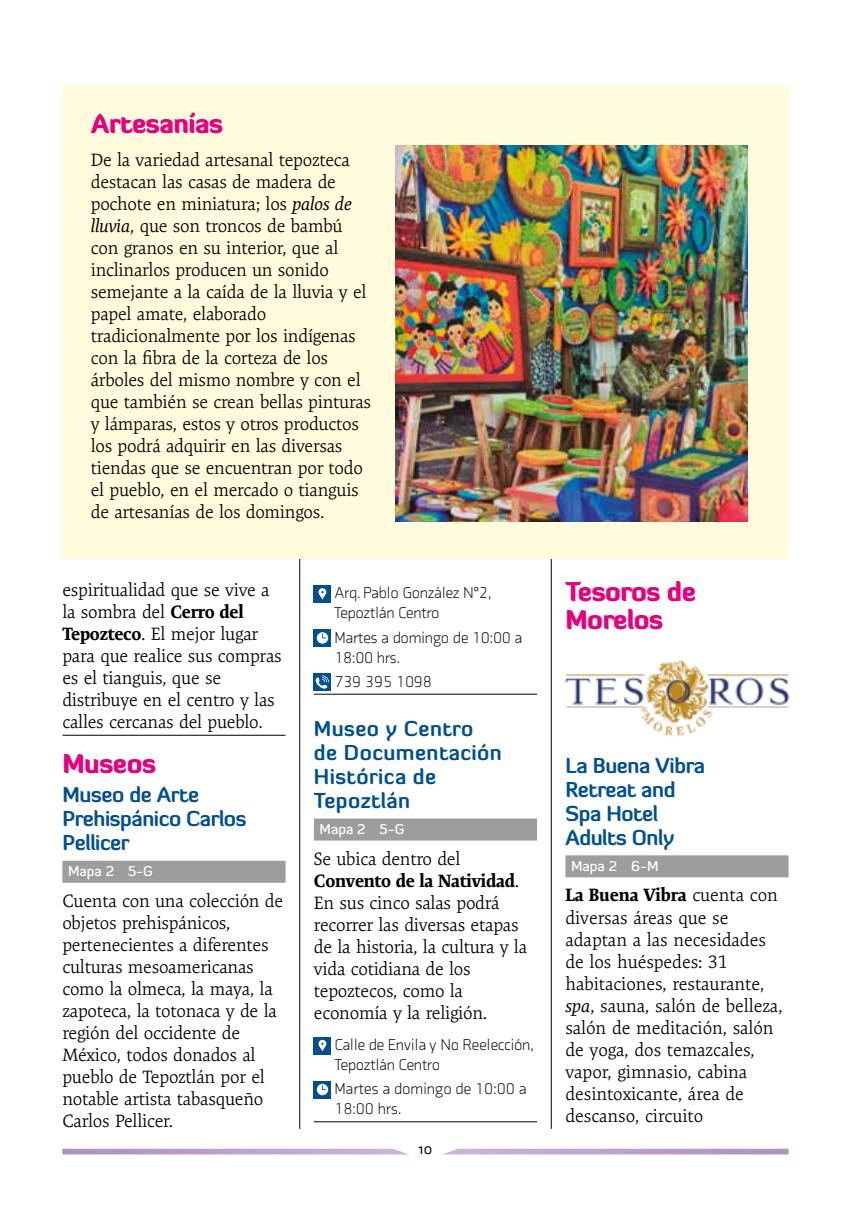
<style>
.page{position:relative;width:851px;height:1231px;background:#fff}
.page>*{position:absolute;margin:0;border:0;box-sizing:border-box;transform-origin:0 0}
.t1{font:900 26px/28px "Diavlo";letter-spacing:-.02em;color:#e6007d}
.t2{font:700 21px/24px "Diavlo";letter-spacing:-.02em;color:#004f91}
.t3{font:700 21px/24px "Diavlo";letter-spacing:.02em;color:#004f91}
.t4{font:300 18px/22px "Expo Serif Pro";letter-spacing:-.02em;color:#000}
.t5{font:300 16px/20px "Axia";letter-spacing:-.025em;color:#000}
.t6{font:16px "Axia";color:#000}
.t7{font:500 14px "Diavlo";color:#fff}
.s1{font-weight:400;font-style:italic}
.s2{font-weight:700}
</style>
<div class="page">
<hr style="left:299px;top:85px;width:1px;height:1043px;background:#000">
<hr style="left:551px;top:85px;width:1px;height:1043px;background:#000">
<svg style="left:444px;top:1148px;width:344px;height:6px"></svg>
<svg style="left:62px;top:1148px;width:345px;height:6px"></svg>
<hr style="left:62px;top:734px;width:223px;height:1px;background:#000">
<div style="left:62px;top:860px;width:223px;height:22px;background:#9d9d9c"></div>
<hr style="left:314px;top:693px;width:223px;height:1px;background:#000">
<div style="left:314px;top:818px;width:223px;height:22px;background:#9d9d9c"></div>
<hr style="left:314px;top:1121px;width:223px;height:1px;background:#000">
<div style="left:314px;top:585px;width:17px;height:17px;background:#004f91"></div>
<svg style="left:318px;top:588px;width:8px;height:11px"></svg>
<div style="left:314px;top:629px;width:17px;height:17px;background:#004f91"></div>
<svg style="left:317px;top:632px;width:11px;height:11px"></svg>
<div style="left:314px;top:673px;width:17px;height:17px;background:#004f91"></div>
<svg style="left:315px;top:675px;width:14px;height:13px"></svg>
<div style="left:314px;top:1036px;width:17px;height:17px;background:#004f91"></div>
<svg style="left:318px;top:1039px;width:8px;height:12px"></svg>
<div style="left:314px;top:1080px;width:17px;height:17px;background:#004f91"></div>
<svg style="left:317px;top:1083px;width:11px;height:12px"></svg>
<div style="left:565px;top:855px;width:223px;height:22px;background:#9d9d9c"></div>
<img style="left:564px;top:660px;width:225px;height:77px">
<div style="left:62px;top:85px;width:726px;height:473px;background:#fffbdc"></div>
<img style="left:395px;top:145px;width:352px;height:376px">
<h1 class="t1" style="left:91px;top:109px;width:134px">Artesanías</h1>
<p class="t4" style="left:91px;top:149px;width:282px">De la variedad artesanal tepozteca destacan las casas de madera de pochote en miniatura; los <span class="s1">palos de lluvia</span>, que son troncos de bambú con granos en su interior, que al inclinarlos producen un sonido semejante a la caída de la lluvia y el papel amate, elaborado tradicionalmente por los indígenas con la fibra de la corteza de los árboles del mismo nombre y con el que también se crean bellas pinturas y lámparas, estos y otros productos los podrá adquirir en las diversas tiendas que se encuentran por todo el pueblo, en el mercado o tianguis de artesanías de los domingos.</p>
<p class="t4" style="left:62px;top:578px;width:221px">espiritualidad que se vive a la sombra del <span class="s2">Cerro del<br>Tepozteco</span>. El mejor lugar para que realice sus compras es el tianguis, que se distribuye en el centro y las calles cercanas del pueblo.</p>
<h1 class="t1" style="left:62px;top:748px;width:95px">Museos</h1>
<p class="t2" style="left:62px;top:782px;width:186px">Museo de Arte<br>Prehispánico Carlos<br>Pellicer</p>
<p class="t7" style="left:68px;top:862px;width:86px">Mapa 2 5-G</p>
<p class="t4" style="left:62px;top:889px;width:222px">Cuenta con una colección de objetos prehispánicos, pertenecientes a diferentes culturas mesoamericanas como la olmeca, la maya, la zapoteca, la totonaca y de la región del occidente de<br>México, todos donados al pueblo de Tepoztlán por el notable artista tabasqueño<br>Carlos Pellicer.</p>
<p class="t5" style="left:334px;top:583px;width:159px">Arq. Pablo González N°2,<br>Tepoztlán Centro</p>
<p class="t5" style="left:334px;top:627px;width:189px">Martes a domingo de 10:00 a<br>18:00 hrs.</p>
<p class="t5" style="left:334px;top:671px;width:99px">739 395 1098</p>
<p class="t3" style="left:314px;top:716px;width:189px">Museo y Centro<br>de Documentación<br>Histórica de<br>Tepoztlán</p>
<p class="t7" style="left:319px;top:820px;width:86px">Mapa 2 5-G</p>
<p class="t4" style="left:314px;top:847px;width:215px">Se ubica dentro del<br><span class="s2">Convento de la Natividad</span>.<br>En sus cinco salas podrá recorrer las diversas etapas de la historia, la cultura y la vida cotidiana de los tepoztecos, como la economía y la religión.</p>
<p class="t5" style="left:334px;top:1034px;width:201px">Calle de Envila y No Reelección,<br>Tepoztlán Centro</p>
<p class="t5" style="left:334px;top:1078px;width:194px">Martes a domingo de 10:00 a<br>18:00 hrs.</p>
<p class="t6" style="left:418px;top:1139px;width:16px">10</p>
<h1 class="t1" style="left:565px;top:577px;width:132px">Tesoros de<br>Morelos</h1>
<p class="t2" style="left:565px;top:753px;width:141px">La Buena Vibra<br>Retreat and<br>Spa Hotel<br>Adults Only</p>
<p class="t7" style="left:571px;top:857px;width:89px">Mapa 2 6-M</p>
<p class="t4" style="left:565px;top:884px;width:219px"><span class="s2">La Buena Vibra</span> cuenta con diversas áreas que se adaptan a las necesidades de los huéspedes: 31 habitaciones, restaurante, <span class="s1">spa</span>, sauna, salón de belleza, salón de meditación, salón de yoga, dos temazcales, vapor, gimnasio, cabina desintoxicante, área de descanso, circuito</p>
</div>
